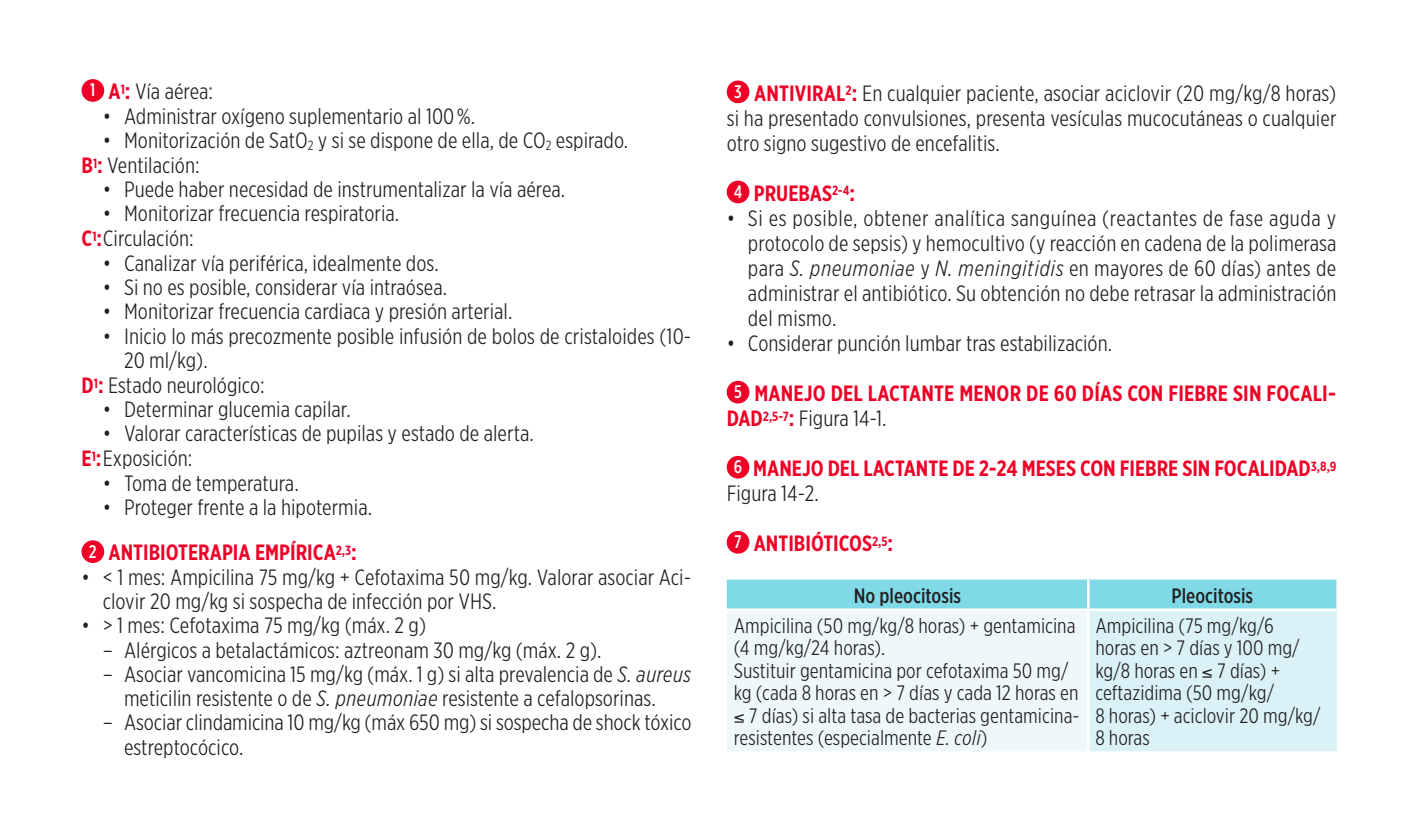
<style>
.page{position:relative;width:1418px;height:837px;background:#fff}
.page>*{position:absolute;margin:0;border:0;box-sizing:border-box;transform-origin:0 0}
.t1{font:300 21.25px/25px "Gotham X Narr S Sm";color:#231f20}
.t2{font:700 21.25px/25px "Gotham X Narr S Sm";color:#ef0027}
.t3{font:300 20px/22.5px "Gotham X Narr S Sm";color:#231f20}
.t4{font:500 20px "Gotham X Narr S Sm";color:#231f20}
.s1{font-weight:500;font-size:17.5px;color:#fff}
.s2{font-weight:700;color:#ef0027}
.s3{font-style:italic}
.s4{font-weight:300;color:#231f20}
</style>
<div class="page">
<div style="left:81px;top:79px;width:23px;height:23px;background:#ef0027;border-radius:50%"></div>
<div style="left:81px;top:540px;width:23px;height:22px;background:#ef0027;border-radius:50%"></div>
<div style="left:726px;top:80px;width:23px;height:23px;background:#ef0027;border-radius:50%"></div>
<div style="left:726px;top:180px;width:23px;height:23px;background:#ef0027;border-radius:50%"></div>
<div style="left:726px;top:380px;width:23px;height:23px;background:#ef0027;border-radius:50%"></div>
<div style="left:726px;top:455px;width:23px;height:23px;background:#ef0027;border-radius:50%"></div>
<div style="left:726px;top:530px;width:23px;height:23px;background:#ef0027;border-radius:50%"></div>
<div style="left:726px;top:579px;width:610px;height:29px;background:#80d9e7"></div>
<div style="left:726px;top:609px;width:362px;height:143px;background:#eef8fb"></div>
<div style="left:1088px;top:609px;width:248px;height:143px;background:#daf2f7"></div>
<hr style="left:1087px;top:579px;width:2px;height:29px;background:#fff">
<hr style="left:726px;top:751px;width:362px;height:2px;background:#fff">
<hr style="left:1088px;top:751px;width:248px;height:2px;background:#fff">
<hr style="left:726px;top:608px;width:362px;height:2px;background:#fff">
<hr style="left:1088px;top:608px;width:248px;height:2px;background:#fff">
<hr style="left:1087px;top:610px;width:2px;height:141px;background:#fff">
<p class="t1" style="left:90px;top:79px;width:124px"><span class="s1">1</span> <span class="s2">A</span><sup>1</sup><span class="s2">:</span> Vía aérea:</p>
<p class="t1" style="left:103px;top:103px;width:374px">• Administrar oxígeno suplementario al 100 %.</p>
<p class="t1" style="left:81px;top:127px;width:548px;text-indent:21px">• Monitorización de SatO<sub>2</sub> y si se dispone de ella, de CO<sub>2</sub> espirado.<br><span class="s2">B</span><sup>1</sup><span class="s2">:</span> Ventilación:</p>
<p class="t1" style="left:103px;top:176px;width:464px">• Puede haber necesidad de instrumentalizar la vía aérea.</p>
<p class="t1" style="left:81px;top:201px;width:319px;text-indent:21px">• Monitorizar frecuencia respiratoria.<br><span class="s2">C</span><sup>1</sup><span class="s2">:</span>Circulación:</p>
<p class="t1" style="left:103px;top:250px;width:337px">• Canalizar vía periférica, idealmente dos.</p>
<p class="t1" style="left:103px;top:274px;width:346px">• Si no es posible, considerar vía intraósea.</p>
<p class="t1" style="left:103px;top:298px;width:411px">• Monitorizar frecuencia cardiaca y presión arterial.</p>
<p class="t1" style="left:103px;top:323px;width:590px">• Inicio lo más precozmente posible infusión de bolos de cristaloides (10-</p>
<p class="t1" style="left:124px;top:347px;width:85px">20 ml/kg).</p>
<p class="t1" style="left:81px;top:372px;width:185px"><span class="s2">D</span><sup>1</sup><span class="s2">:</span> Estado neurológico:</p>
<p class="t1" style="left:103px;top:396px;width:249px">• Determinar glucemia capilar.</p>
<p class="t1" style="left:81px;top:420px;width:454px;text-indent:21px">• Valorar características de pupilas y estado de alerta.<br><span class="s2">E</span><sup>1</sup><span class="s2">:</span>Exposición:</p>
<p class="t1" style="left:103px;top:470px;width:197px">• Toma de temperatura.</p>
<p class="t1" style="left:89px;top:484px;width:284px;line-height:45.5px;text-indent:14px">• Proteger frente a la hipotermia.<br><span class="s1">2</span> <span class="s2">ANTIBIOTERAPIA EMPÍRICA</span><sup>2,3</sup><span class="s2">:</span></p>
<p class="t1" style="left:103px;top:564px;width:589px;line-height:24.2px;text-indent:-21px">• &lt; 1 mes: Ampicilina 75 mg/kg + Cefotaxima 50 mg/kg. Valorar asociar Aci&shy;clovir 20 mg/kg si sospecha de infección por VHS.</p>
<p class="t1" style="left:81px;top:612px;width:346px">• &gt; 1 mes: Cefotaxima 75 mg/kg (máx. 2 g)</p>
<p class="t1" style="left:103px;top:636px;width:500px">– Alérgicos a betalactámicos: aztreonam 30 mg/kg (máx. 2 g).</p>
<p class="t1" style="left:124px;top:661px;width:568px;line-height:24.2px;text-indent:-21px">– Asociar vancomicina 15 mg/kg (máx. 1 g) si alta prevalencia de <span class="s3">S. aureus </span>meticilin resistente o de <span class="s3">S. pneumoniae</span> resistente a cefalopsorinas.</p>
<p class="t1" style="left:124px;top:709px;width:569px;text-indent:-21px">– Asociar clindamicina 10 mg/kg (máx 650 mg) si sospecha de shock tóxico estreptocócico.</p>
<p class="t1" style="left:726px;top:80px;width:611px;text-align:justify;text-indent:8px"><span class="s1">3</span> <span class="s2">ANTIVIRAL</span><sup>2</sup><span class="s2">:</span> En cualquier paciente, asociar aciclovir (20 mg/kg/8 horas) si ha presentado convulsiones, presenta vesículas mucocutáneas o cualquier otro signo sugestivo de encefalitis.</p>
<p class="t2" style="left:733px;top:180px;width:123px"><span class="s1">4</span> PRUEBAS<sup>2-4</sup>:</p>
<p class="t1" style="left:748px;top:205px;width:590px;text-align:justify;text-indent:-21px">• Si es posible, obtener analítica sanguínea (reactantes de fase aguda y protocolo de sepsis) y hemocultivo (y reacción en cadena de la polimerasa para <span class="s3">S. pneumoniae</span> y <span class="s3">N. meningitidis</span> en mayores de 60 días) antes de administrar el antibiótico. Su obtención no debe retrasar la administración del mismo.</p>
<p class="t1" style="left:726px;top:330px;width:387px">• Considerar punción lumbar tras estabilización.</p>
<p class="t2" style="left:726px;top:380px;width:611px;text-indent:7px"><span class="s1">5</span> MANEJO DEL LACTANTE MENOR DE 60 DÍAS CON FIEBRE SIN FOCALI-<br>DAD<sup>2,5-7</sup>: <span class="s4">Figura 14-1.</span></p>
<p class="t2" style="left:726px;top:455px;width:611px;text-indent:7px"><span class="s1">6</span> MANEJO DEL LACTANTE DE 2-24 MESES CON FIEBRE SIN FOCALIDAD<sup>3,8,9<br></sup><span class="s4">Figura 14-2.</span></p>
<p class="t2" style="left:734px;top:530px;width:160px"><span class="s1">7</span> ANTIBIÓTICOS<sup>2,5</sup>:</p>
<p class="t4" style="left:854px;top:582px;width:109px">No pleocitosis</p>
<p class="t4" style="left:1171px;top:582px;width:83px">Pleocitosis</p>
<p class="t3" style="left:733px;top:613px;width:347px">Ampicilina (50 mg/kg/8 horas) + gentamicina (4 mg/kg/24 horas).<br>Sustituir gentamicina por cefotaxima 50 mg/ kg (cada 8 horas en &gt; 7 días y cada 12 horas en ≤ 7 días) si alta tasa de bacterias gentamicina&shy;resistentes (especialmente <span class="s3">E. coli</span>)</p>
<p class="t3" style="left:1095px;top:613px;width:227px">Ampicilina (75 mg/kg/6<br>horas en &gt; 7 días y 100 mg/ kg/8 horas en ≤ 7 días) + ceftazidima (50 mg/kg/<br>8 horas) + aciclovir 20 mg/kg/<br>8 horas</p>
</div>
